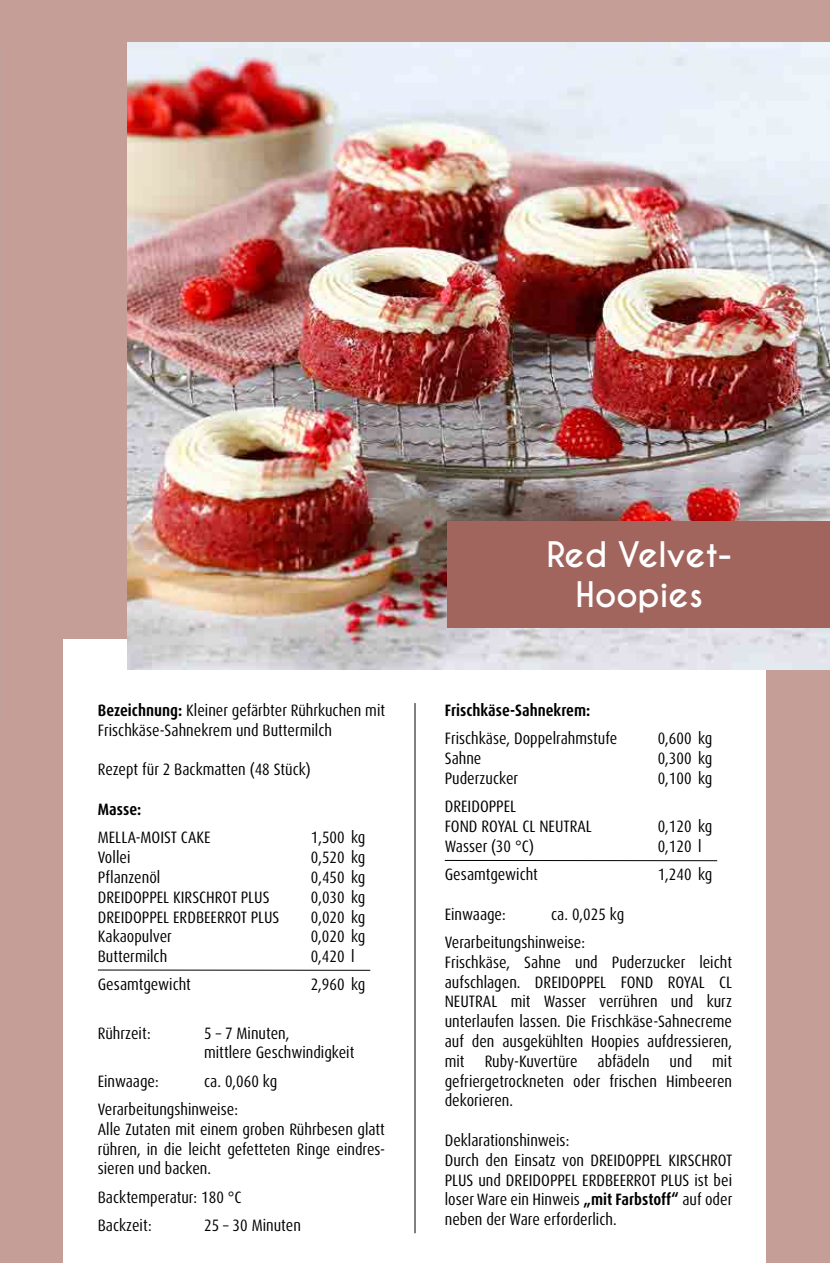
<style>
.page{position:relative;width:830px;height:1263px;background:#fff}
.page>*{position:absolute;margin:0;border:0;box-sizing:border-box;transform-origin:0 0}
.t1{font:700 33px/39.6px "Caviar Dreams";color:#fff;text-align:center}
.t2{font:condensed 16.5px/19.8px "Dax Pro";color:#000}
.t3{font:700 condensed 16.5px "Dax Pro";color:#000}
.s1{font-weight:700}
</style>
<div class="page">
<div style="left:0;top:0;width:829px;height:1263px;background:#c49e97"></div>
<div style="left:64px;top:639px;width:701px;height:624px;background:#fff"></div>
<img style="left:128px;top:43px;width:701px;height:626px">
<div style="left:447px;top:521px;width:382px;height:106px;background:#a2655e"></div>
<hr style="left:98px;top:970px;width:272px;height:1px;background:#000">
<hr style="left:414px;top:703px;width:1px;height:530px;background:#575756">
<hr style="left:444px;top:860px;width:272px;height:1px;background:#000">
<p class="t2" style="left:98px;top:700px;width:288px"><span class="s1">Bezeichnung:</span> Kleiner gefärbter Rührkuchen mit<br>Frischkäse-Sahnekrem und Buttermilch</p>
<p class="t2" style="left:98px;top:760px;width:214px">Rezept für 2 Backmatten (48 Stück)</p>
<p class="t3" style="left:98px;top:799px;width:45px">Masse:</p>
<p class="t2" style="left:98px;top:828px;width:114px">MELLA-MOIST CAKE</p>
<p class="t2" style="left:311px;top:828px;width:56px">1,500 kg</p>
<p class="t2" style="left:98px;top:848px;width:34px">Vollei</p>
<p class="t2" style="left:311px;top:848px;width:56px">0,520 kg</p>
<p class="t2" style="left:98px;top:867px;width:64px">Pflanzenöl</p>
<p class="t2" style="left:310px;top:867px;width:56px">0,450 kg</p>
<p class="t2" style="left:98px;top:887px;width:173px">DREIDOPPEL KIRSCHROT PLUS</p>
<p class="t2" style="left:310px;top:887px;width:56px">0,030 kg</p>
<p class="t2" style="left:98px;top:907px;width:183px">DREIDOPPEL ERDBEERROT PLUS</p>
<p class="t2" style="left:310px;top:907px;width:56px">0,020 kg</p>
<p class="t2" style="left:98px;top:927px;width:76px">Kakaopulver</p>
<p class="t2" style="left:310px;top:927px;width:56px">0,020 kg</p>
<p class="t2" style="left:98px;top:947px;width:71px">Buttermilch</p>
<p class="t2" style="left:310px;top:947px;width:45px">0,420 l</p>
<p class="t2" style="left:98px;top:975px;width:95px">Gesamtgewicht</p>
<p class="t2" style="left:310px;top:975px;width:56px">2,960 kg</p>
<p class="t2" style="left:98px;top:1023px;width:54px">Rührzeit:</p>
<p class="t2" style="left:204px;top:1023px;width:152px">5 – 7 Minuten,<br>mittlere Geschwindigkeit</p>
<p class="t2" style="left:98px;top:1071px;width:63px">Einwaage:</p>
<p class="t2" style="left:98px;top:1067px;width:181px;line-height:28.3px;text-indent:106px">ca. 0,060 kg<br>Verarbeitungshinweise:</p>
<p class="t2" style="left:98px;top:1119px;width:289px;text-align:justify">Alle Zutaten mit einem groben Rührbesen glatt rühren, in die leicht gefetteten Ringe eindres&shy;sieren und backen.</p>
<p class="t2" style="left:98px;top:1183px;width:145px;line-height:28.3px">Backtemperatur: 180 °C<br>Backzeit:</p>
<p class="t2" style="left:204px;top:1215px;width:98px">25 – 30 Minuten</p>
<h1 class="t1" style="left:546px;top:536px;width:187px">Red Velvet-<br>Hoopies</h1>
<p class="t3" style="left:444px;top:700px;width:147px">Frischkäse-Sahnekrem:</p>
<p class="t2" style="left:444px;top:729px;width:174px">Frischkäse, Doppelrahmstufe</p>
<p class="t2" style="left:657px;top:729px;width:56px">0,600 kg</p>
<p class="t2" style="left:444px;top:749px;width:38px">Sahne</p>
<p class="t2" style="left:657px;top:749px;width:56px">0,300 kg</p>
<p class="t2" style="left:444px;top:768px;width:75px">Puderzucker</p>
<p class="t2" style="left:657px;top:768px;width:56px">0,100 kg</p>
<p class="t2" style="left:444px;top:797px;width:149px">DREIDOPPEL<br>FOND ROYAL CL NEUTRAL</p>
<p class="t2" style="left:657px;top:816px;width:56px">0,120 kg</p>
<p class="t2" style="left:444px;top:836px;width:91px">Wasser (30 °C)</p>
<p class="t2" style="left:657px;top:836px;width:45px">0,120 l</p>
<p class="t2" style="left:444px;top:865px;width:95px">Gesamtgewicht</p>
<p class="t2" style="left:657px;top:865px;width:56px">1,240 kg</p>
<p class="t2" style="left:444px;top:904px;width:63px">Einwaage:</p>
<p class="t2" style="left:444px;top:900px;width:181px;line-height:28.3px;text-indent:106px">ca. 0,025 kg<br>Verarbeitungshinweise:</p>
<p class="t2" style="left:444px;top:952px;width:289px;text-align:justify">Frischkäse, Sahne und Puderzucker leicht aufschlagen. DREIDOPPEL FOND ROYAL CL NEUTRAL mit Wasser verrühren und kurz unterlaufen lassen. Die Frischkäse-Sahnecreme auf den ausgekühlten Hoopies aufdressieren, mit Ruby-Kuvertüre abfädeln und mit gefriergetrockneten oder frischen Himbeeren dekorieren.</p>
<p class="t2" style="left:444px;top:1130px;width:289px">Deklarationshinweis:<br>Durch den Einsatz von DREIDOPPEL KIRSCHROT PLUS und DREIDOPPEL ERDBEERROT PLUS ist bei loser Ware ein Hinweis <span class="s1">„mit Farbstoff“</span> auf oder neben der Ware erforderlich.</p>
</div>
